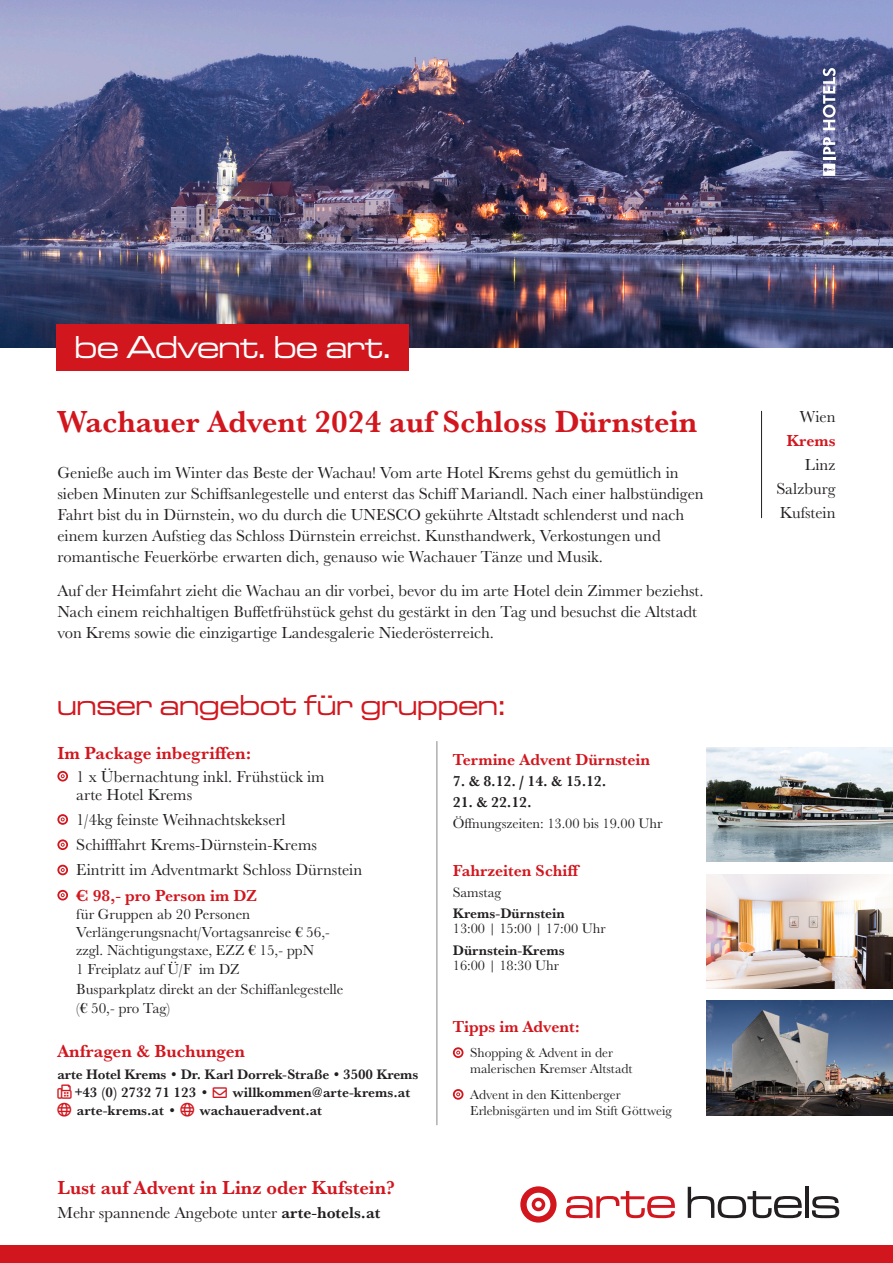
<style>
.page{position:relative;width:893px;height:1263px;background:#fff}
.page>*{position:absolute;margin:0;border:0;box-sizing:border-box;transform-origin:0 0}
.t1{font:500 expanded 33px "Microgramma Pro";color:#fff}
.t2{font:700 31.5px "Baskerville URW";color:#d2161e}
.t3{font:500 expanded 30px "Microgramma Pro";letter-spacing:.01em;color:#d2161e}
.t4{font:700 19.5px "Baskerville URW";color:#d2161e}
.t5{font:700 18px "Baskerville URW";color:#d2161e}
.t6{font:16.5px/21px "Baskerville URW";color:#231f20}
.t7{font:700 16.5px "Baskerville URW";color:#d2161e}
.t8{font:15px/18px "Baskerville URW";color:#231f20}
.t9{font:700 15px "Baskerville URW";letter-spacing:-.01em;color:#231f20}
.t10{font:700 14.25px "Baskerville URW";color:#231f20}
.t11{font:14.25px/15px "Baskerville URW";color:#231f20}
.t12{font:13.5px/16.5px "Baskerville URW";color:#231f20}
.s1{color:#d2161e}
.s2{font-weight:700}
.s3{font-size:15px}
</style>
<div class="page">
<img style="left:0;top:0;width:893px;height:347px">
<svg style="left:520px;top:1186px;width:37px;height:36px"></svg>
<svg style="left:566px;top:1191px;width:109px;height:27px"></svg>
<svg style="left:688px;top:1187px;width:114px;height:31px"></svg>
<hr style="left:805px;top:1187px;width:3px;height:31px;background:#231f20">
<svg style="left:812px;top:1196px;width:27px;height:22px"></svg>
<div style="left:0;top:1246px;width:893px;height:17px;background:#d2161e"></div>
<svg style="left:823px;top:137px;width:12px;height:39px"></svg>
<svg style="left:823px;top:68px;width:13px;height:62px"></svg>
<div style="left:56px;top:324px;width:353px;height:47px;background:#d2161e"></div>
<svg style="left:57px;top:771px;width:11px;height:10px"></svg>
<svg style="left:57px;top:814px;width:11px;height:11px"></svg>
<svg style="left:57px;top:839px;width:11px;height:11px"></svg>
<svg style="left:57px;top:865px;width:11px;height:10px"></svg>
<svg style="left:57px;top:890px;width:11px;height:10px"></svg>
<img style="left:707px;top:874px;width:186px;height:114px">
<img style="left:707px;top:747px;width:186px;height:114px">
<img style="left:707px;top:1001px;width:186px;height:114px">
<hr style="left:436px;top:741px;width:1px;height:384px;background:#939598">
<svg style="left:453px;top:1047px;width:10px;height:11px"></svg>
<svg style="left:453px;top:1089px;width:10px;height:11px"></svg>
<hr style="left:761px;top:411px;width:1px;height:107px;background:#231f20">
<p class="t1" style="left:75px;top:326px;width:317px">be Advent. be art.</p>
<p class="t2" style="left:57px;top:399px;width:641px">Wachauer Advent 2024 auf Schloss Dürnstein</p>
<p class="t6" style="left:57px;top:462px;width:648px">Genieße auch im Winter das Beste der Wachau! Vom arte Hotel Krems gehst du gemütlich in sieben Minuten zur Schiffsanlegestelle und enterst das Schiff Mariandl. Nach einer halbstündigen Fahrt bist du in Dürnstein, wo du durch die UNESCO gekührte Altstadt schlenderst und nach einem kurzen Aufstieg das Schloss Dürnstein erreichst. Kunsthandwerk, Verkostungen und romantische Feuerkörbe erwarten dich, genauso wie Wachauer Tänze und Musik.</p>
<p class="t6" style="left:57px;top:580px;width:648px">Auf der Heimfahrt zieht die Wachau an dir vorbei, bevor du im arte Hotel dein Zimmer beziehst.<br>Nach einem reichhaltigen Buffetfrühstück gehst du gestärkt in den Tag und besuchst die Altstadt von Krems sowie die einzigartige Landesgalerie Niederösterreich.</p>
<p class="t3" style="left:57px;top:686px;width:449px">unser angebot für gruppen:</p>
<p class="t5" style="left:57px;top:740px;width:195px">Im Package inbegriffen:</p>
<p class="t6" style="left:76px;top:766px;width:250px;line-height:18px">1 x Übernachtung inkl. Frühstück im arte Hotel Krems</p>
<p class="t6" style="left:76px;top:808px;width:211px">1/4kg feinste Weihnachtskekserl</p>
<p class="t6" style="left:76px;top:833px;width:242px">Schifffahrt Krems-Dürnstein-Krems</p>
<p class="t6" style="left:76px;top:859px;width:287px">Eintritt im Adventmarkt Schloss Dürnstein</p>
<p class="t7" style="left:76px;top:883px;width:182px">€ 98,- pro Person im DZ</p>
<p class="t8" style="left:76px;top:904px;width:255px">für Gruppen ab 20 Personen<br>Verlängerungsnacht/Vortagsanreise € 56,- zzgl. Nächtigungstaxe, EZZ € 15,- ppN</p>
<p class="t8" style="left:76px;top:959px;width:269px;line-height:19.5px">1 Freiplatz auf Ü/F im DZ<br>Busparkplatz direkt an der Schiffanlegestelle (€ 50,- pro Tag)</p>
<p class="t5" style="left:57px;top:1038px;width:189px">Anfragen &amp; Buchungen</p>
<p class="t10" style="left:57px;top:1064px;width:362px">arte Hotel Krems • Dr. Karl Dorrek-Straße • 3500 Krems</p>
<p class="t10" style="left:75px;top:1082px;width:336px">+43 (0) 2732 71 123 • <span class="s1">→</span> willkommen@arte-krems.at</p>
<p class="t10" style="left:77px;top:1100px;width:102px">arte-krems.at •</p>
<p class="t10" style="left:200px;top:1100px;width:124px">wachaueradvent.at</p>
<p class="t4" style="left:57px;top:1173px;width:339px">Lust auf Advent in Linz oder Kufstein?</p>
<p class="t6" style="left:57px;top:1201px;width:324px">Mehr spannende Angebote unter <span class="s2">arte-hotels.at</span></p>
<p class="t7" style="left:453px;top:748px;width:199px">Termine Advent Dürnstein</p>
<p class="t9" style="left:453px;top:770px;width:155px">7. &amp; 8.12. / 14. &amp; 15.12.</p>
<p class="t9" style="left:453px;top:791px;width:80px">21. &amp; 22.12.</p>
<p class="t11" style="left:453px;top:815px;width:211px">Öffnungszeiten: 13.00 bis 19.00 Uh<span class="s3">r</span></p>
<p class="t7" style="left:453px;top:859px;width:129px">Fahrzeiten Schiff</p>
<p class="t11" style="left:453px;top:885px;width:50px">Samstag</p>
<p class="t11" style="left:453px;top:905px;width:154px"><span class="s2">Krems-Dürnstein<br></span>13:00 | 15:00 | 17:00 Uhr</p>
<p class="t10" style="left:453px;top:940px;width:113px">Dürnstein-Krems</p>
<p class="t11" style="left:453px;top:958px;width:108px">16:00 | 18:30 Uhr</p>
<p class="t7" style="left:453px;top:1014px;width:129px">Tipps im Advent:</p>
<p class="t12" style="left:470px;top:1044px;width:164px">Shopping &amp; Advent in der malerischen Kremser Altstadt</p>
<p class="t12" style="left:470px;top:1085px;width:203px">Advent in den Kittenberger<br>Erlebnisgärten und im Stift Göttweig</p>
<p class="t6" style="left:800px;top:406px;width:37px">Wien</p>
<p class="t7" style="left:786px;top:429px;width:51px">Krems</p>
<p class="t6" style="left:805px;top:454px;width:32px">Linz</p>
<p class="t6" style="left:776px;top:478px;width:61px">Salzburg</p>
<p class="t6" style="left:780px;top:502px;width:57px">Kufstein</p>
</div>
